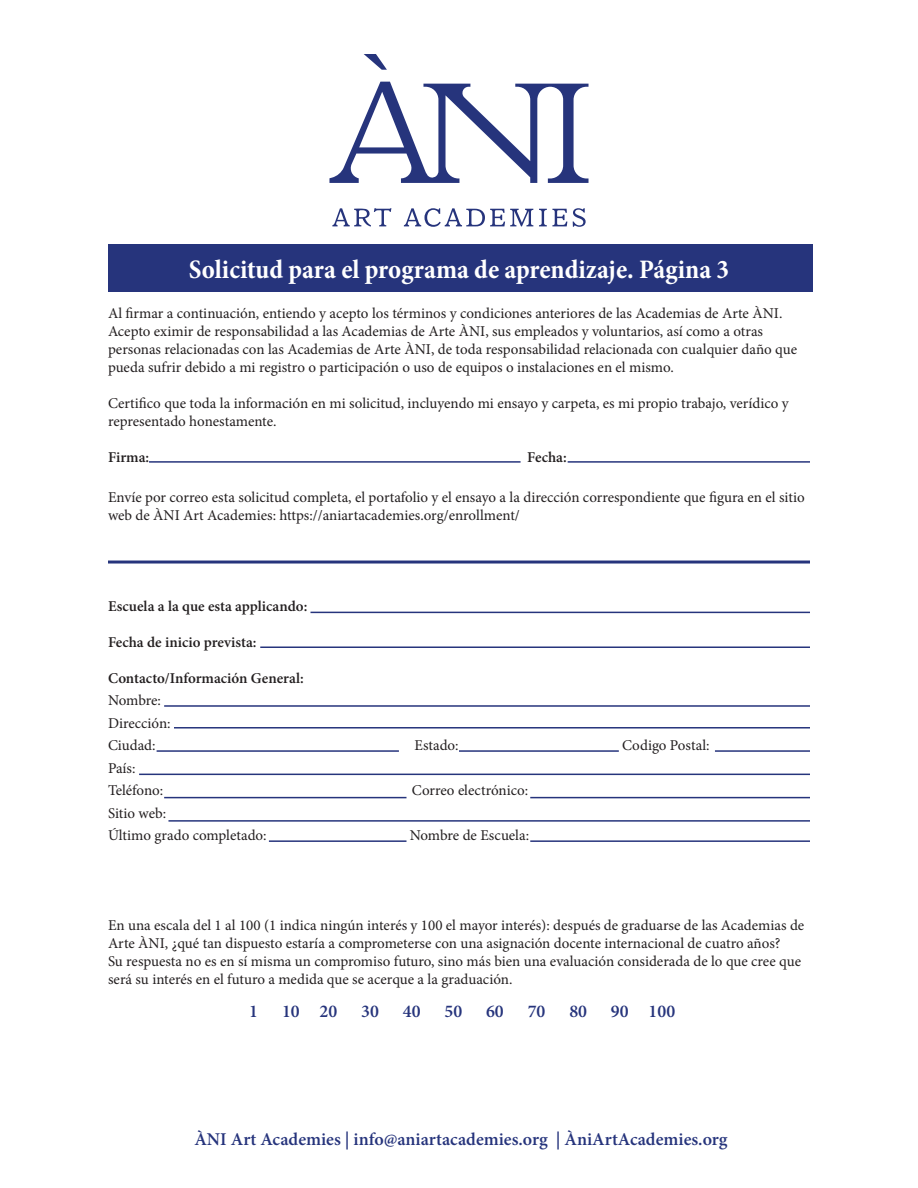
<style>
.page{position:relative;width:918px;height:1188px;background:#fff}
.page>*{position:absolute;margin:0;border:0;box-sizing:border-box;transform-origin:0 0}
.t1{font:700 condensed 27px "Minion Pro";color:#fff}
.t2{font:600 18px "Minion Pro";color:#26347c}
.t3{font:15px/18px "Minion Pro";color:#231f20}
.t4{font:600 15px "Minion Pro";color:#231f20}
</style>
<div class="page">
<div style="left:108px;top:244px;width:704px;height:48px;background:#26347c"></div>
<svg style="left:329px;top:54px;width:260px;height:129px"></svg>
<svg style="left:332px;top:208px;width:59px;height:19px"></svg>
<svg style="left:404px;top:208px;width:129px;height:19px"></svg>
<svg style="left:539px;top:209px;width:28px;height:17px"></svg>
<svg style="left:573px;top:208px;width:13px;height:19px"></svg>
<hr style="left:149px;top:461px;width:372px;height:2px;background:#26347c">
<hr style="left:568px;top:461px;width:242px;height:2px;background:#26347c">
<hr style="left:310px;top:612px;width:500px;height:1px;background:#26347c">
<hr style="left:108px;top:561px;width:702px;height:3px;background:#26347c">
<hr style="left:260px;top:646px;width:550px;height:2px;background:#26347c">
<hr style="left:164px;top:705px;width:646px;height:2px;background:#26347c">
<hr style="left:174px;top:727px;width:636px;height:2px;background:#26347c">
<hr style="left:157px;top:750px;width:242px;height:2px;background:#26347c">
<hr style="left:459px;top:750px;width:160px;height:2px;background:#26347c">
<hr style="left:715px;top:750px;width:95px;height:2px;background:#26347c">
<hr style="left:139px;top:774px;width:671px;height:1px;background:#26347c">
<hr style="left:164px;top:797px;width:242px;height:1px;background:#26347c">
<hr style="left:530px;top:797px;width:280px;height:1px;background:#26347c">
<hr style="left:168px;top:820px;width:642px;height:2px;background:#26347c">
<hr style="left:269px;top:840px;width:137px;height:2px;background:#26347c">
<hr style="left:530px;top:840px;width:280px;height:2px;background:#26347c">
<p class="t1" style="left:189px;top:251px;width:542px">Solicitud para el programa de aprendizaje. Página 3</p>
<p class="t3" style="left:108px;top:305px;width:691px">Al firmar a continuación, entiendo y acepto los términos y condiciones anteriores de las Academias de Arte ÀNI.<br>Acepto eximir de responsabilidad a las Academias de Arte ÀNI, sus empleados y voluntarios, así como a otras personas relacionadas con las Academias de Arte ÀNI, de toda responsabilidad relacionada con cualquier daño que pueda sufrir debido a mi registro o participación o uso de equipos o instalaciones en el mismo.</p>
<p class="t3" style="left:108px;top:395px;width:682px">Certifico que toda la información en mi solicitud, incluyendo mi ensayo y carpeta, es mi propio trabajo, verídico y representado honestamente.</p>
<p class="t4" style="left:108px;top:447px;width:43px">Firma:</p>
<p class="t4" style="left:527px;top:447px;width:41px">Fecha:</p>
<p class="t3" style="left:108px;top:488px;width:698px">Envíe por correo esta solicitud completa, el portafolio y el ensayo a la dirección correspondiente que figura en el sitio web de ÀNI Art Academies: https://aniartacademies.org/enrollment/</p>
<p class="t4" style="left:108px;top:595px;width:201px">Escuela a la que esta applicando:</p>
<p class="t4" style="left:108px;top:631px;width:150px">Fecha de inicio prevista:</p>
<p class="t4" style="left:108px;top:667px;width:197px">Contacto/Información General:</p>
<p class="t3" style="left:108px;top:691px;width:54px">Nombre:</p>
<p class="t3" style="left:108px;top:714px;width:64px">Dirección:</p>
<p class="t3" style="left:108px;top:736px;width:49px">Ciudad:</p>
<p class="t3" style="left:414px;top:736px;width:46px">Estado:</p>
<p class="t3" style="left:622px;top:736px;width:89px">Codigo Postal:</p>
<p class="t3" style="left:108px;top:759px;width:29px">País:</p>
<p class="t3" style="left:108px;top:781px;width:57px">Teléfono:</p>
<p class="t3" style="left:412px;top:781px;width:118px">Correo electrónico:</p>
<p class="t3" style="left:108px;top:804px;width:60px">Sitio web:</p>
<p class="t3" style="left:108px;top:826px;width:160px">Último grado completado:</p>
<p class="t3" style="left:410px;top:826px;width:121px">Nombre de Escuela:</p>
<p class="t3" style="left:108px;top:916px;width:698px">En una escala del 1 al 100 (1 indica ningún interés y 100 el mayor interés): después de graduarse de las Academias de<br>Arte ÀNI, ¿qué tan dispuesto estaría a comprometerse con una asignación docente internacional de cuatro años?</p>
<p class="t3" style="left:108px;top:952px;width:695px">Su respuesta no es en sí misma un compromiso futuro, sino más bien una evaluación considerada de lo que cree que será su interés en el futuro a medida que se acerque a la graduación.</p>
<p class="t2" style="left:249px;top:999px;width:10px">1</p>
<p class="t2" style="left:282px;top:999px;width:57px">10 20</p>
<p class="t2" style="left:361px;top:999px;width:19px">30</p>
<p class="t2" style="left:403px;top:999px;width:19px">40</p>
<p class="t2" style="left:444px;top:999px;width:19px">50</p>
<p class="t2" style="left:486px;top:999px;width:19px">60</p>
<p class="t2" style="left:528px;top:999px;width:19px">70</p>
<p class="t2" style="left:569px;top:999px;width:19px">80</p>
<p class="t2" style="left:611px;top:999px;width:66px">90 100</p>
<p class="t2" style="left:194px;top:1127px;width:535px">ÀNI Art Academies | info@aniartacademies.org | ÀniArtAcademies.org</p>
</div>
